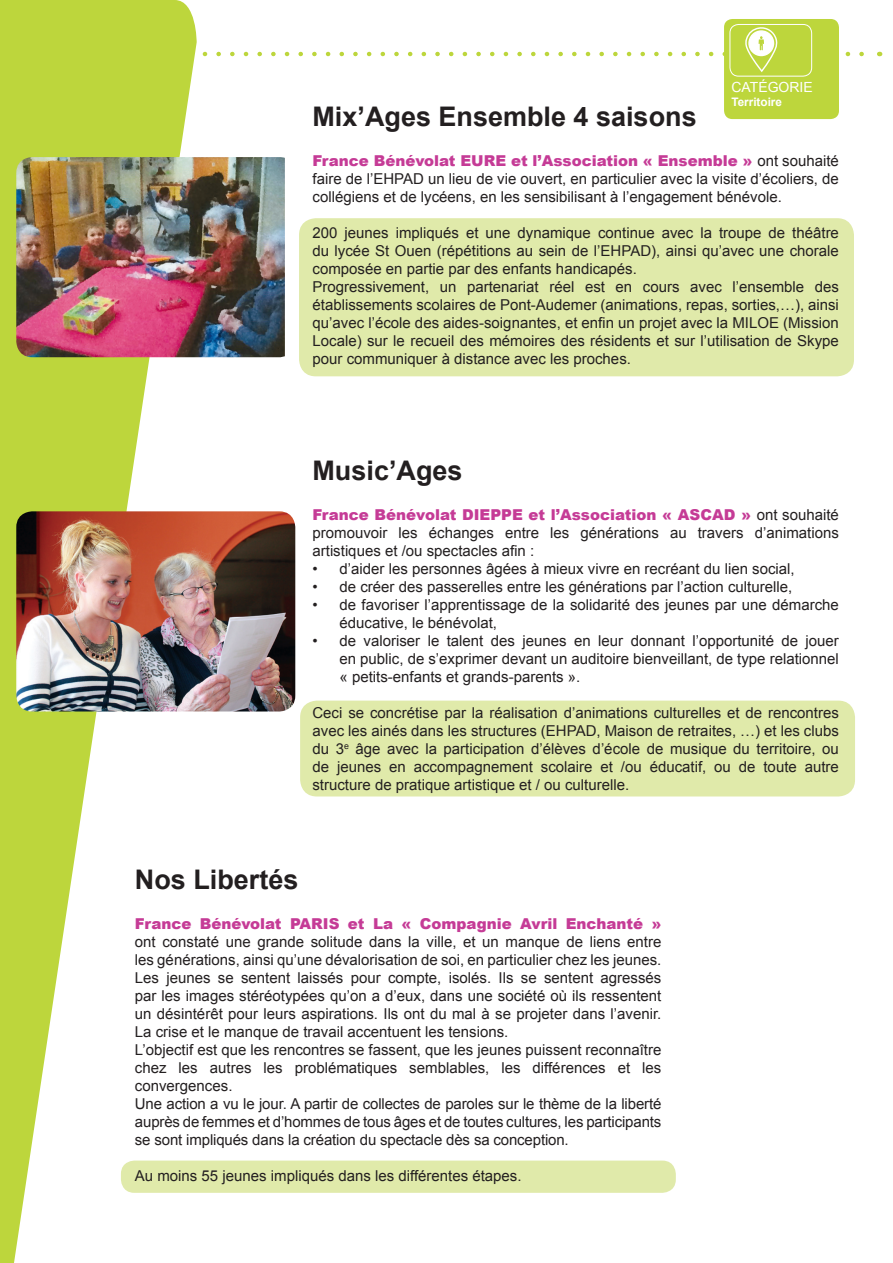
<style>
.page{position:relative;width:893px;height:1263px;background:#fff}
.page>*{position:absolute;margin:0;border:0;box-sizing:border-box;transform-origin:0 0}
.t1{font:700 27px "Arial";color:#231f20}
.t2{font:15px/18px "Arial";color:#231f20;text-align:justify}
.t3{font:900 15px "Arial";color:#c53b96}
.t4{font:13.95px "Arial";color:#fff}
.t5{font:700 11.7px "Arial";color:#fff}
.s1{font-weight:900;color:#c53b96}
</style>
<div class="page">
<div style="left:300px;top:701px;width:555px;height:95px;background:#e0eaaa;border-radius:17px"></div>
<svg style="left:0;top:0;width:197px;height:1263px"></svg>
<img style="left:16px;top:511px;width:279px;height:200px">
<div style="left:299px;top:218px;width:555px;height:158px;background:#e0eaaa;border-radius:17px"></div>
<img style="left:16px;top:157px;width:269px;height:200px">
<div style="left:724px;top:19px;width:115px;height:100px;background:#bdd63c;border-radius:8px"></div>
<div style="left:121px;top:1160px;width:555px;height:33px;background:#e0eaaa;border-radius:14px"></div>
<svg style="left:0;top:26px;width:864px;height:47px"></svg>
<div style="left:730px;top:24px;width:82px;height:53px;border:1px solid #fff;border-radius:9px"></div>
<p class="t4" style="left:731px;top:78px;width:67px">Catégorie</p>
<p class="t5" style="left:731px;top:94px;width:52px">Territoire</p>
<h1 class="t1" style="left:312px;top:98px;width:386px">Mix’Ages Ensemble 4 saisons</h1>
<p class="t3" style="left:312px;top:149px;width:160px">France Bénévolat EURE</p>
<p class="t2" style="left:312px;top:151px;width:528px;text-indent:199px"><span class="s1">et l’Association « Ensemble »</span> ont souhaité faire de l’EHPAD un lieu de vie ouvert, en particulier avec la visite d’écoliers, de collégiens et de lycéens, en les sensibilisant à l’engagement bénévole.</p>
<p class="t2" style="left:312px;top:223px;width:528px;text-align:left">200 jeunes impliqués et une dynamique continue avec la troupe de théâtre du lycée St Ouen (répétitions au sein de l’EHPAD), ainsi qu’avec une chorale composée en partie par des enfants handicapés.<br>Progressivement, un partenariat réel est en cours avec l’ensemble des établissements scolaires de Pont-Audemer (animations, repas, sorties,…), ainsi qu’avec l’école des aides-soignantes, et enfin un projet avec la MILOE (Mission Locale) sur le recueil des mémoires des résidents et sur l’utilisation de Skype pour communiquer à distance avec les proches.</p>
<h1 class="t1" style="left:312px;top:453px;width:152px">Music’Ages</h1>
<p class="t3" style="left:312px;top:504px;width:378px">France Bénévolat Dieppe et l’Association « ASCAD</p>
<p class="t2" style="left:312px;top:506px;width:528px;text-indent:428px"><span class="s1">»</span> ont souhaité promouvoir les échanges entre les générations au travers d’animations artistiques et /ou spectacles afin :</p>
<p class="t2" style="left:312px;top:560px;width:484px">• d’aider les personnes âgées à mieux vivre en recréant du lien social,</p>
<p class="t2" style="left:312px;top:578px;width:481px">• de créer des passerelles entre les générations par l’action culturelle,</p>
<p class="t2" style="left:339px;top:596px;width:501px;text-indent:-27px">• de favoriser l’apprentissage de la solidarité des jeunes par une démarche éducative, le bénévolat,</p>
<p class="t2" style="left:339px;top:632px;width:501px;text-indent:-27px">• de valoriser le talent des jeunes en leur donnant l’opportunité de jouer en public, de s’exprimer devant un auditoire bienveillant, de type relationnel « petits-enfants et grands-parents ».</p>
<p class="t2" style="left:312px;top:704px;width:528px">Ceci se concrétise par la réalisation d’animations culturelles et de rencontres avec les ainés dans les structures (EHPAD, Maison de retraites, …) et les clubs du 3<sup>e</sup> âge avec la participation d’élèves d’école de musique du territoire, ou de jeunes en accompagnement scolaire et /ou éducatif, ou de toute autre structure de pratique artistique et / ou culturelle.</p>
<h1 class="t1" style="left:135px;top:862px;width:165px">Nos Libertés</h1>
<p class="t3" style="left:135px;top:913px;width:166px">France Bénévolat PARIS</p>
<p class="t3" style="left:348px;top:913px;width:315px">et La « Compagnie Avril Enchanté »</p>
<p class="t2" style="left:135px;top:933px;width:528px;text-align:left">ont constaté une grande solitude dans la ville, et un manque de liens entre les générations, ainsi qu’une dévalorisation de soi, en particulier chez les jeunes.<br>Les jeunes se sentent laissés pour compte, isolés. Ils se sentent agressés par les images stéréotypées qu’on a d’eux, dans une société où ils ressentent un désintérêt pour leurs aspirations. Ils ont du mal à se projeter dans l’avenir.<br>La crise et le manque de travail accentuent les tensions.<br>L’objectif est que les rencontres se fassent, que les jeunes puissent reconnaître chez les autres les problématiques semblables, les différences et les convergences.<br>Une action a vu le jour. A partir de collectes de paroles sur le thème de la liberté auprès de femmes et d’hommes de tous âges et de toutes cultures, les participants se sont impliqués dans la création du spectacle dès sa conception.</p>
<p class="t2" style="left:135px;top:1167px;width:388px">Au moins 55 jeunes impliqués dans les différentes étapes.</p>
</div>
